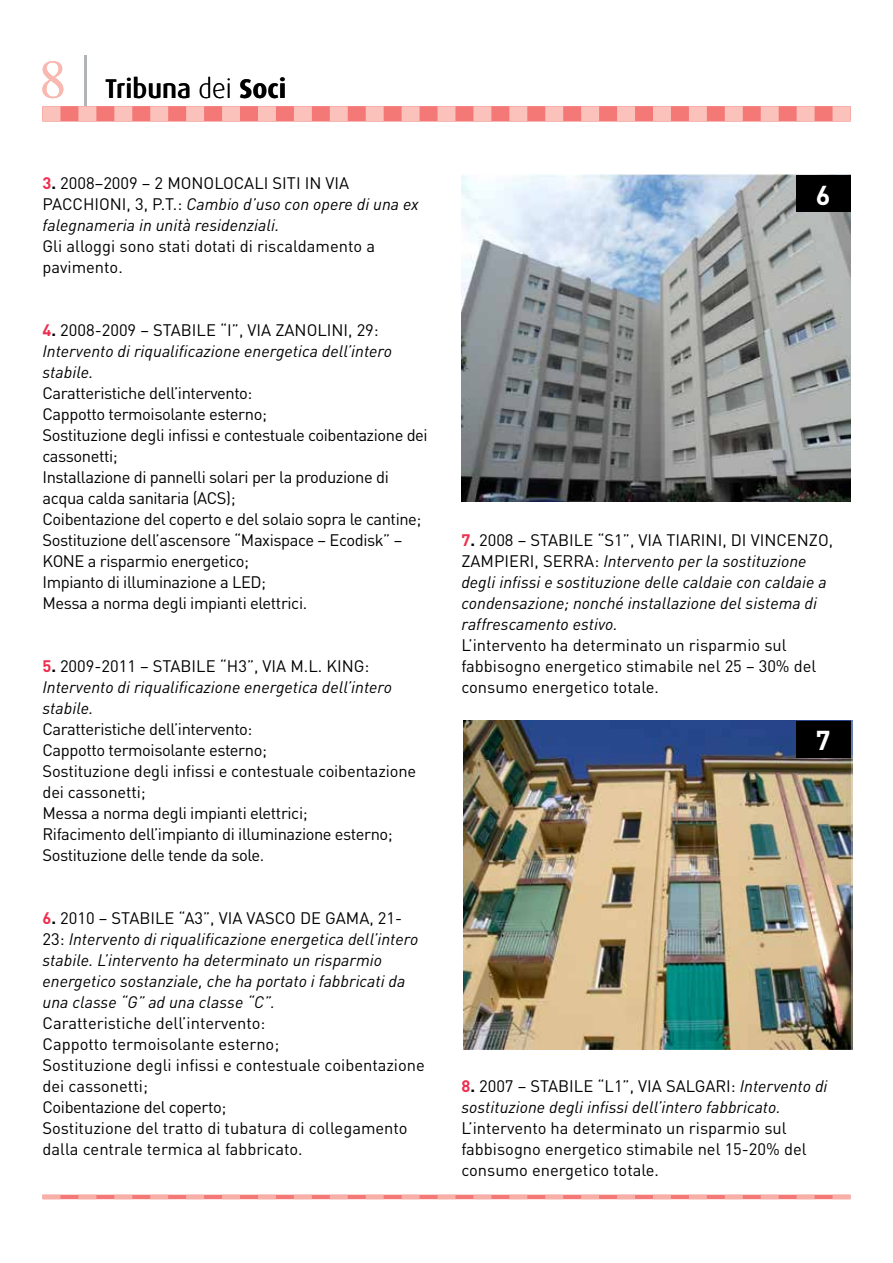
<style>
.page{position:relative;width:893px;height:1263px;background:#fff}
.page>*{position:absolute;margin:0;border:0;box-sizing:border-box;transform-origin:0 0}
.t1{font:500 27px "Dax";color:#000}
.t2{font:700 27px "DIN";color:#fff}
.t3{font:italic 16.5px/21px "DIN";color:#000}
.t4{font:16.5px/21px "DIN";letter-spacing:-.025em;color:#000}
.t5{font:16.5px/21px "DIN";color:#000}
.s1{font-family:"Times";font-weight:400;font-size:54px;color:#f9b8b0}
.s2{font-weight:300;font-size:54px;color:#b1b4b6}
.s3{font-weight:300}
.s4{font-weight:700}
.s5{font-weight:700;color:#ee2f4f}
.s6{font-style:normal}
.s7{font-weight:700;font-style:normal;color:#ee2f4f}
.s8{font-weight:700;font-style:normal}
</style>
<div class="page">
<img style="left:461px;top:175px;width:389px;height:326px">
<svg style="left:43px;top:1195px;width:807px;height:4px;background:#f5948e"></svg>
<svg style="left:43px;top:106px;width:807px;height:15px;background:#f69d98"></svg>
<img style="left:463px;top:721px;width:390px;height:328px">
<div style="left:796px;top:175px;width:54px;height:37px;background:#000"></div>
<div style="left:796px;top:721px;width:54px;height:36px;background:#000"></div>
<h1 class="t1" style="left:39px;top:73px;width:249px"><span class="s1">8</span> <span class="s2">|</span> Tribuna <span class="s3">dei</span> <span class="s4">Soci</span></h1>
<p class="t5" style="left:43px;top:172px;width:136px"><span class="s5">3</span><span class="s4">.</span> 2008–2009 – 2 monolocali</p>
<p class="t4" style="left:273px;top:172px;width:8px">siti</p>
<p class="t4" style="left:305px;top:172px;width:30px">in via</p>
<p class="t4" style="left:43px;top:193px;width:21px">Pacc</p>
<p class="t4" style="left:83px;top:193px;width:20px">hioni</p>
<p class="t3" style="left:43px;top:193px;width:378px;text-indent:84px"><span class="s6">, 3, P.T.:</span> Cambio d’uso con opere di una ex falegnameria in unità residenziali.</p>
<p class="t5" style="left:43px;top:235px;width:334px">Gli alloggi sono stati dotati di riscaldamento a pavimento.</p>
<p class="t3" style="left:43px;top:319px;width:351px"><span class="s7">4</span><span class="s8">.</span> <span class="s6">2008-2009 – STABILE “I”, VIA ZANOLINI, 29:<br></span>Intervento di riqualificazione energetica dell’intero stabile.</p>
<p class="t4" style="left:43px;top:382px;width:387px">Caratteristiche dell’intervento:<br>Cappotto termoisolante esterno;<br>Sostituzione degli infissi e contestuale coibentazione dei cassonetti;<br>Installazione di pannelli solari per la produzione di acqua calda sanitaria (ACS);<br>Coibentazione del coperto e del solaio sopra le cantine; Sostituzione dell’ascensore “Maxispace – Ecodisk” – KONE a risparmio energetico;<br>Impianto di illuminazione a LED;<br>Messa a norma degli impianti elettrici.</p>
<p class="t3" style="left:43px;top:655px;width:351px"><span class="s7">5</span><span class="s8">.</span> <span class="s6">2009-2011 – STABILE “H3”, VIA M.L. KING:<br></span>Intervento di riqualificazione energetica dell’intero stabile.</p>
<p class="t4" style="left:43px;top:718px;width:375px">Caratteristiche dell’intervento:<br>Cappotto termoisolante esterno;<br>Sostituzione degli infissi e contestuale coibentazione dei cassonetti;<br>Messa a norma degli impianti elettrici;<br>Rifacimento dell’impianto di illuminazione esterno; Sostituzione delle tende da sole.</p>
<p class="t3" style="left:43px;top:907px;width:377px"><span class="s7">6</span><span class="s8">.</span> <span class="s6">2010 – STABILE “A3”, VIA VASCO DE GAMA, 21- 23:</span> Intervento di riqualificazione energetica dell’intero stabile. L’intervento ha determinato un risparmio energetico sostanziale, che ha portato i fabbricati da una classe “G” ad una classe “C”.</p>
<p class="t5" style="left:43px;top:1012px;width:384px">Caratteristiche dell’intervento:<br>Cappotto termoisolante esterno;<br>Sostituzione degli infissi e contestuale coibentazione dei cassonetti;<br>Coibentazione del coperto;<br>Sostituzione del tratto di tubatura di collegamento dalla centrale termica al fabbricato.</p>
<h1 class="t2" style="left:816px;top:177px;width:16px">6</h1>
<p class="t3" style="left:461px;top:529px;width:373px"><span class="s7">7</span><span class="s8">.</span> <span class="s6">2008 – STABILE “S1”, VIA TIARINI, DI VINCENZO, ZAMPIERI, SERRA:</span> Intervento per la sostituzione degli infissi e sostituzione delle caldaie con caldaie a condensazione; nonché installazione del sistema di raffrescamento estivo.</p>
<p class="t5" style="left:461px;top:634px;width:357px">L’intervento ha determinato un risparmio sul fabbisogno energetico stimabile nel 25 – 30% del consumo energetico totale.</p>
<h1 class="t2" style="left:816px;top:723px;width:16px">7</h1>
<p class="t3" style="left:461px;top:1075px;width:368px"><span class="s7">8</span><span class="s8">.</span> <span class="s6">2007 – STABILE “L1”, VIA SALGARI:</span> Intervento di sostituzione degli infissi dell’intero fabbricato.</p>
<p class="t5" style="left:461px;top:1117px;width:347px">L’intervento ha determinato un risparmio sul fabbisogno energetico stimabile nel 15-20% del consumo energetico totale.</p>
</div>
